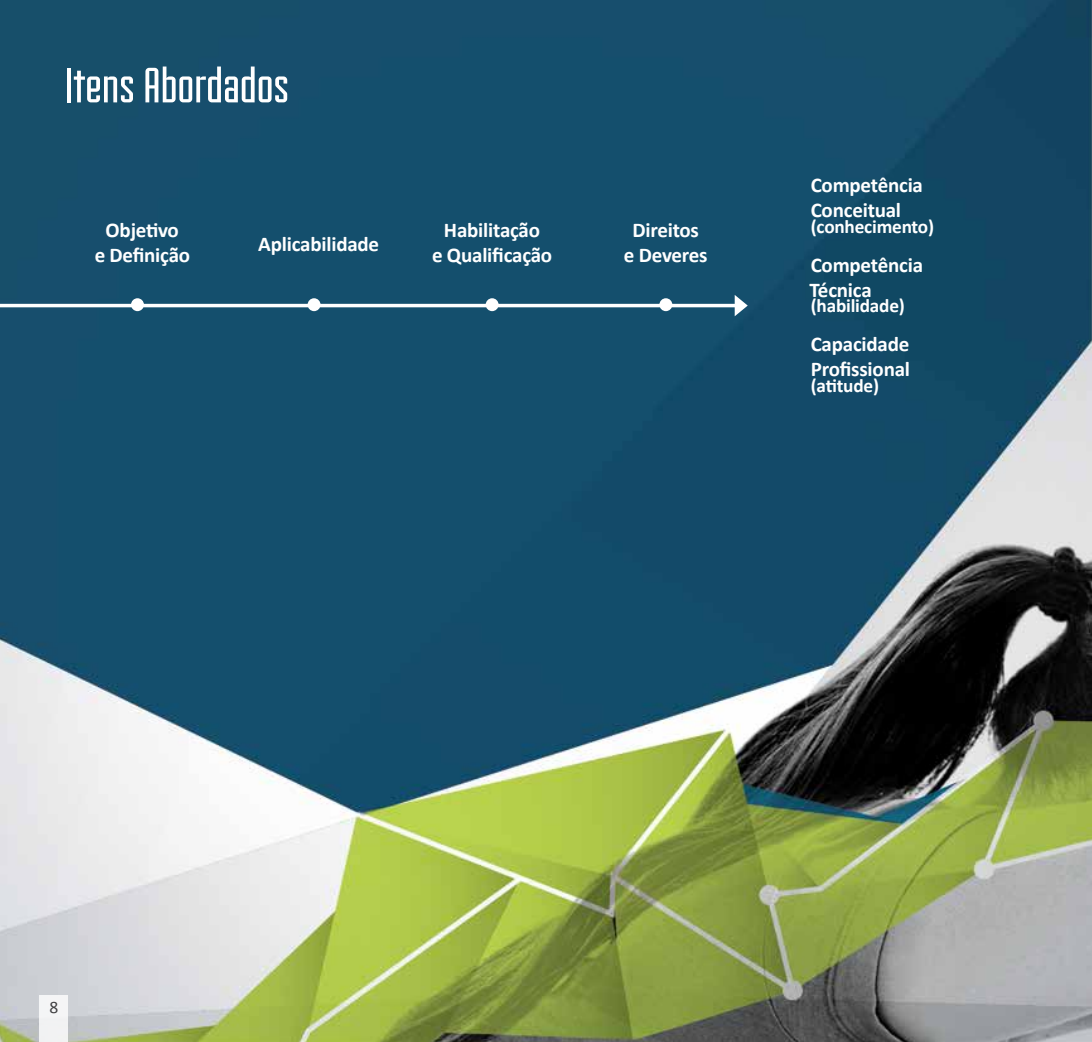
<style>
.page{position:relative;width:1092px;height:1042px;background:#fff}
.page>*{position:absolute;margin:0;border:0;box-sizing:border-box;transform-origin:0 0}
.t1{font:52.5px "Fairview";color:#fff}
.t2{font:700 21px/25.2px "Calibri";letter-spacing:-.01em;color:#fff;text-align:center}
.t3{font:700 19.25px "Calibri";letter-spacing:-.01em;color:#fff}
.t4{font:17.5px "Calibri";color:#414042}
</style>
<div class="page">
<img style="left:0;top:0;width:1091px;height:1042px">
<hr style="left:0;top:304px;width:735px;height:3px;background:#fff">
<div style="left:131px;top:298px;width:13px;height:13px;background:#fff;border-radius:50%"></div>
<div style="left:307px;top:298px;width:13px;height:13px;background:#fff;border-radius:50%"></div>
<div style="left:485px;top:298px;width:13px;height:13px;background:#fff;border-radius:50%"></div>
<div style="left:659px;top:298px;width:13px;height:13px;background:#fff;border-radius:50%"></div>
<svg style="left:734px;top:295px;width:13px;height:21px"></svg>
<div style="left:40px;top:995px;width:28px;height:47px;background:#f2f3f4"></div>
<h1 class="t1" style="left:65px;top:59px;width:225px">Itens Abordados</h1>
<p class="t2" style="left:95px;top:217px;width:97px">Objetivo<br>e Definição</p>
<p class="t2" style="left:258px;top:231px;width:122px">Aplicabilidade</p>
<p class="t2" style="left:432px;top:217px;width:122px">Habilitação<br>e Qualificação</p>
<p class="t2" style="left:623px;top:217px;width:85px">Direitos<br>e Deveres</p>
<p class="t2" style="left:810px;top:172px;width:114px;text-align:left">Competência<br>Conceitual</p>
<p class="t3" style="left:810px;top:214px;width:125px">(conhecimento)</p>
<p class="t2" style="left:809px;top:252px;width:115px;text-align:left">Competência<br>Técnica</p>
<p class="t3" style="left:810px;top:294px;width:96px">(habilidade)</p>
<p class="t2" style="left:810px;top:331px;width:101px;text-align:left">Capacidade<br>Profissional</p>
<p class="t3" style="left:810px;top:373px;width:70px">(atitude)</p>
<p class="t4" style="left:50px;top:996px;width:10px">8</p>
</div>
